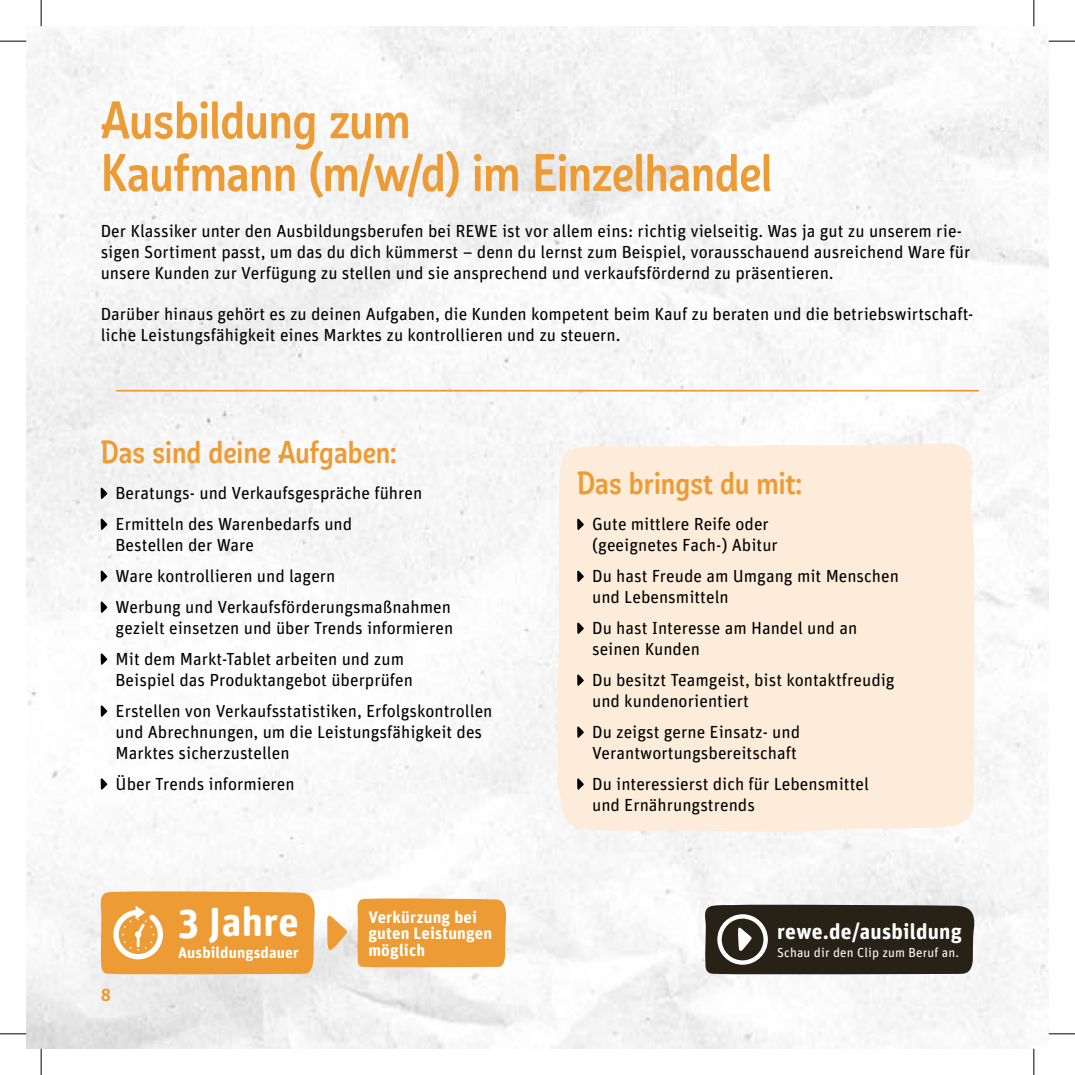
<style>
.page{position:relative;width:1075px;height:1075px;background:#fff}
.page>*{position:absolute;margin:0;border:0;box-sizing:border-box;transform-origin:0 0}
.t1{font:500 52.68px/52.7px "REWE Mato";letter-spacing:-.01em;color:#ed9b34}
.t2{font:700 40.6px "Unit Rounded OT";letter-spacing:.01em;color:#fff}
.t3{font:500 31.5px "REWE Mato";color:#ed9b34}
.t4{font:700 21.7px "Unit Rounded OT";letter-spacing:.01em;color:#fff}
.t5{font:17.5px/21px "Unit Rounded OT";color:#000}
.t6{font:700 17.5px "Unit Rounded OT";color:#ed9b34}
.t7{font:700 16.8px/16.8px "Unit Rounded OT";letter-spacing:.01em;color:#fff}
.t8{font:700 15.75px "Unit Rounded OT";letter-spacing:.01em;color:#fff}
.t9{font:12.95px "Unit Rounded OT";letter-spacing:.01em;color:#fff}
</style>
<div class="page">
<img style="left:26px;top:26px;width:1022px;height:1022px">
<div style="left:555px;top:443px;width:421px;height:390px;background:#fcecd9"></div>
<svg style="left:577px;top:518px;width:6px;height:12px"></svg>
<svg style="left:577px;top:570px;width:6px;height:12px"></svg>
<svg style="left:577px;top:622px;width:6px;height:12px"></svg>
<svg style="left:577px;top:674px;width:6px;height:12px"></svg>
<svg style="left:577px;top:726px;width:6px;height:12px"></svg>
<svg style="left:577px;top:778px;width:6px;height:12px"></svg>
<svg style="left:101px;top:487px;width:6px;height:12px"></svg>
<svg style="left:101px;top:518px;width:6px;height:12px"></svg>
<svg style="left:101px;top:570px;width:6px;height:12px"></svg>
<svg style="left:101px;top:601px;width:6px;height:12px"></svg>
<svg style="left:101px;top:653px;width:6px;height:12px"></svg>
<svg style="left:101px;top:705px;width:6px;height:12px"></svg>
<svg style="left:101px;top:778px;width:6px;height:12px"></svg>
<hr style="left:116px;top:390px;width:862px;height:1px;background:#ed9b34">
<svg style="left:702px;top:904px;width:278px;height:70px;background:#393227"></svg>
<div style="left:717px;top:914px;width:50px;height:50px;border:4px solid #fff;border-radius:50%"></div>
<svg style="left:327px;top:914px;width:20px;height:36px"></svg>
<div style="left:356px;top:898px;width:153px;height:69px;background:#ed9b34"></div>
<svg style="left:98px;top:890px;width:221px;height:84px;background:#eea549"></svg>
<svg style="left:0;top:41px;width:26px;height:1px"></svg>
<svg style="left:1048px;top:41px;width:26px;height:1px"></svg>
<svg style="left:0;top:1033px;width:26px;height:1px"></svg>
<svg style="left:1048px;top:1033px;width:26px;height:1px"></svg>
<svg style="left:41px;top:0;width:1px;height:26px"></svg>
<svg style="left:41px;top:1048px;width:1px;height:26px"></svg>
<svg style="left:1033px;top:0;width:1px;height:26px"></svg>
<svg style="left:1033px;top:1048px;width:1px;height:26px"></svg>
<h1 class="t1" style="left:101px;top:89px;width:673px">Ausbildung zum<br>Kaufmann (m/w/d) im Einzelhandel</h1>
<p class="t5" style="left:101px;top:220px;width:871px">Der Klassiker unter den Ausbildungsberufen bei REWE ist vor allem eins: richtig vielseitig. Was ja gut zu unserem rie&shy;sigen Sortiment passt, um das du dich kümmerst – denn du lernst zum Beispiel, vorausschauend ausreichend Ware für unsere Kunden zur Verfügung zu stellen und sie ansprechend und verkaufsfördernd zu präsentieren.</p>
<p class="t5" style="left:101px;top:303px;width:874px">Darüber hinaus gehört es zu deinen Aufgaben, die Kunden kompetent beim Kauf zu beraten und die betriebswirtschaft&shy;liche Leistungsfähigkeit eines Marktes zu kontrollieren und zu steuern.</p>
<h3 class="t3" style="left:101px;top:427px;width:297px">Das sind deine Aufgaben:</h3>
<p class="t5" style="left:116px;top:477px;width:308px;line-height:31px">Beratungs- und Verkaufsgespräche führen<br>Ermitteln des Warenbedarfs und</p>
<p class="t5" style="left:116px;top:529px;width:337px;line-height:31px">Bestellen der Ware<br>Ware kontrollieren und lagern<br>Werbung und Verkaufsförderungsmaßnahmen</p>
<p class="t5" style="left:116px;top:612px;width:339px;line-height:31px">gezielt einsetzen und über Trends informieren<br>Mit dem Markt-Tablet arbeiten und zum</p>
<p class="t5" style="left:116px;top:664px;width:378px;line-height:31px">Beispiel das Produktangebot überprüfen<br>Erstellen von Verkaufsstatistiken, Erfolgskontrollen</p>
<p class="t5" style="left:116px;top:721px;width:368px">und Abrechnungen, um die Leistungsfähigkeit des<br>Marktes sicherzustellen</p>
<p class="t5" style="left:116px;top:772px;width:181px">Über Trends informieren</p>
<p class="t6" style="left:101px;top:983px;width:12px">8</p>
<h2 class="t2" style="left:178px;top:895px;width:122px">3 Jahre</h2>
<p class="t8" style="left:178px;top:942px;width:122px">Ausbildungsdauer</p>
<p class="t7" style="left:368px;top:908px;width:125px">Verkürzung bei guten Leistungen möglich</p>
<h3 class="t3" style="left:577px;top:458px;width:226px">Das bringst du mit:</h3>
<p class="t5" style="left:592px;top:513px;width:187px">Gute mittlere Reife oder (geeignetes Fach-) Abitur</p>
<p class="t5" style="left:592px;top:565px;width:308px">Du hast Freude am Umgang mit Menschen und Lebensmitteln</p>
<p class="t5" style="left:592px;top:617px;width:267px">Du hast Interesse am Handel und an seinen Kunden</p>
<p class="t5" style="left:592px;top:669px;width:304px">Du besitzt Teamgeist, bist kontaktfreudig und kundenorientiert</p>
<p class="t5" style="left:592px;top:721px;width:209px">Du zeigst gerne Einsatz- und<br>Verantwortungsbereitschaft</p>
<p class="t5" style="left:592px;top:773px;width:278px">Du interessierst dich für Lebensmittel und Ernährungstrends</p>
<p class="t4" style="left:777px;top:918px;width:186px">rewe.de/ausbildung</p>
<p class="t9" style="left:777px;top:944px;width:183px">Schau dir den Clip zum Beruf an.</p>
</div>
